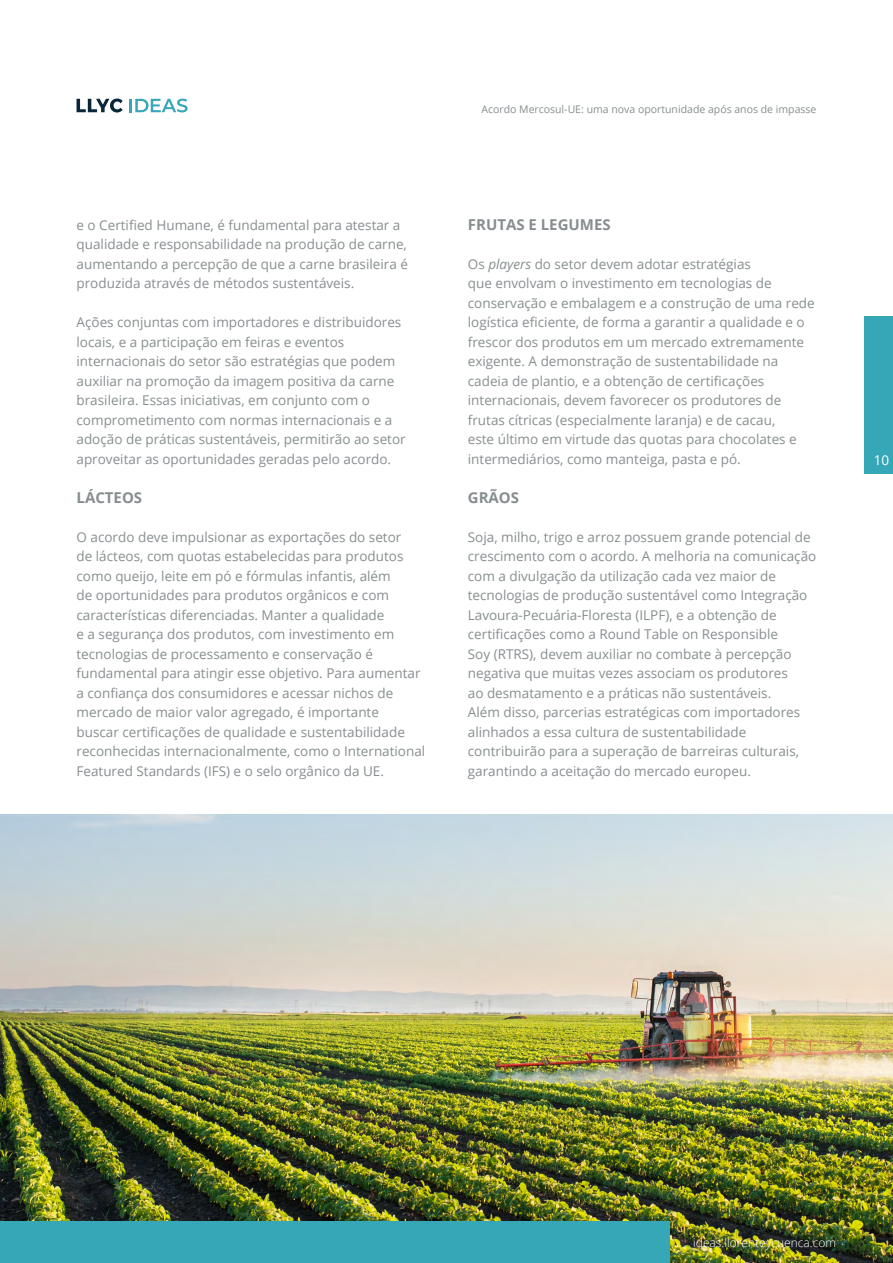
<style>
.page{position:relative;width:893px;height:1263px;background:#fff}
.page>*{position:absolute;margin:0;border:0;box-sizing:border-box;transform-origin:0 0}
.t1{font:700 15px "Open Sans";color:#878e90}
.t2{font:13.5px/19.5px "Open Sans";color:#878e90}
.t3{font:13.5px "Open Sans";color:#fff}
.t4{font:300 12px "Open Sans";color:#fff}
.t5{font:10.5px "Open Sans";color:#878e90}
.s1{font-style:italic}
</style>
<div class="page">
<img style="left:0;top:814px;width:893px;height:449px">
<svg style="left:129px;top:99px;width:59px;height:13px"></svg>
<svg style="left:77px;top:99px;width:46px;height:13px"></svg>
<div style="left:0;top:1221px;width:669px;height:42px;background:#36a7b7"></div>
<div style="left:864px;top:316px;width:29px;height:158px;background:#36a7b7"></div>
<p class="t2" style="left:77px;top:215px;width:333px">e o Certified Humane, é fundamental para atestar a qualidade e responsabilidade na produção de carne, aumentando a percepção de que a carne brasileira é produzida através de métodos sustentáveis.</p>
<p class="t2" style="left:77px;top:312px;width:331px">Ações conjuntas com importadores e distribuidores locais, e a participação em feiras e eventos internacionais do setor são estratégias que podem auxiliar na promoção da imagem positiva da carne brasileira. Essas iniciativas, em conjunto com o comprometimento com normas internacionais e a adoção de práticas sustentáveis, permitirão ao setor aproveitar as oportunidades geradas pelo acordo.</p>
<p class="t1" style="left:77px;top:486px;width:67px">LÁCTEOS</p>
<p class="t2" style="left:77px;top:527px;width:350px">O acordo deve impulsionar as exportações do setor<br>de lácteos, com quotas estabelecidas para produtos como queijo, leite em pó e fórmulas infantis, além<br>de oportunidades para produtos orgânicos e com características diferenciadas. Manter a qualidade<br>e a segurança dos produtos, com investimento em tecnologias de processamento e conservação é fundamental para atingir esse objetivo. Para aumentar a confiança dos consumidores e acessar nichos de mercado de maior valor agregado, é importante<br>buscar certificações de qualidade e sustentabilidade reconhecidas internacionalmente, como o International Featured Standards (IFS) e o selo orgânico da UE.</p>
<p class="t5" style="left:481px;top:101px;width:337px">Acordo Mercosul-UE: uma nova oportunidade após anos de impasse</p>
<p class="t1" style="left:468px;top:213px;width:144px">FRUTAS E LEGUMES</p>
<p class="t2" style="left:468px;top:254px;width:348px">Os <span class="s1">players</span> do setor devem adotar estratégias<br>que envolvam o investimento em tecnologias de conservação e embalagem e a construção de uma rede logística eficiente, de forma a garantir a qualidade e o frescor dos produtos em um mercado extremamente exigente. A demonstração de sustentabilidade na cadeia de plantio, e a obtenção de certificações internacionais, devem favorecer os produtores de frutas cítricas (especialmente laranja) e de cacau,<br>este último em virtude das quotas para chocolates e intermediários, como manteiga, pasta e pó.</p>
<p class="t1" style="left:468px;top:486px;width:53px">GRÃOS</p>
<p class="t2" style="left:468px;top:527px;width:350px">Soja, milho, trigo e arroz possuem grande potencial de crescimento com o acordo. A melhoria na comunicação com a divulgação da utilização cada vez maior de tecnologias de produção sustentável como Integração Lavoura-Pecuária-Floresta (ILPF), e a obtenção de certificações como a Round Table on Responsible<br>Soy (RTRS), devem auxiliar no combate à percepção negativa que muitas vezes associam os produtores<br>ao desmatamento e a práticas não sustentáveis.<br>Além disso, parcerias estratégicas com importadores alinhados a essa cultura de sustentabilidade contribuirão para a superação de barreiras culturais, garantindo a aceitação do mercado europeu.</p>
<p class="t3" style="left:874px;top:451px;width:17px">10</p>
<p class="t4" style="left:693px;top:1234px;width:144px">ideas.llorenteycuenca.com</p>
</div>
